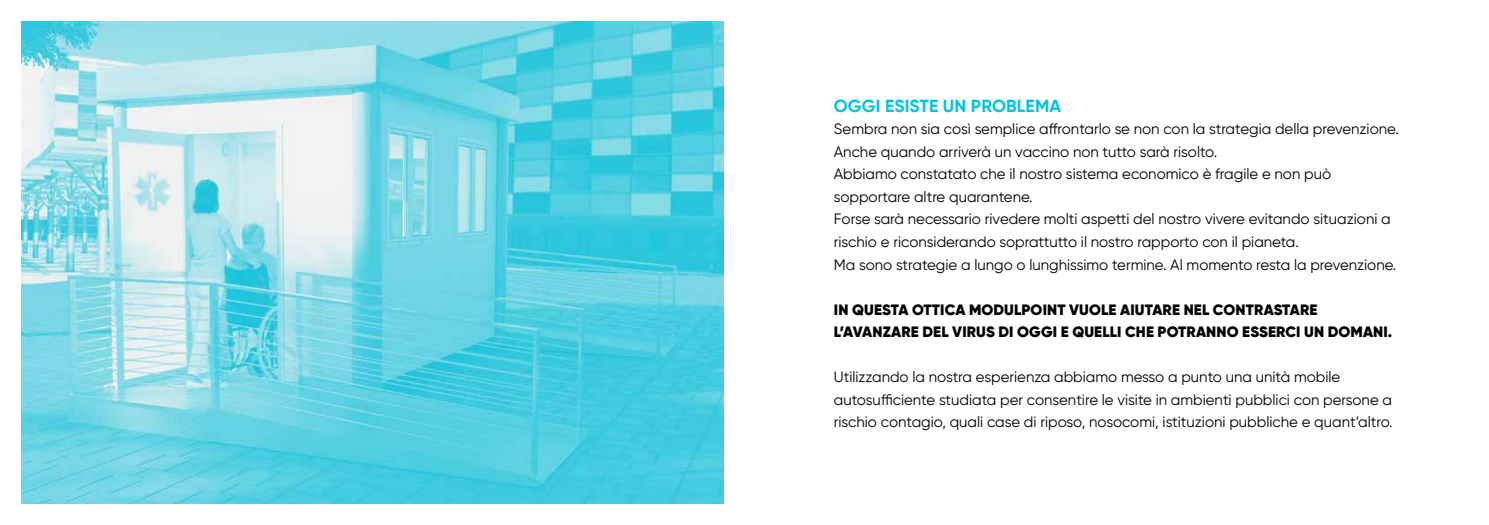
<style>
.page{position:relative;width:1489px;height:525px;background:#fff}
.page>*{position:absolute;margin:0;border:0;box-sizing:border-box;transform-origin:0 0}
.t1{font:700 17.5px "Gilroy";letter-spacing:.01em;color:#00c2de}
.t2{font:15px/22.5px "Gilroy";color:#000}
.t3{font:900 15px/22.5px "Gilroy";letter-spacing:.01em;color:#000}
</style>
<div class="page">
<img style="left:21px;top:21px;width:702px;height:482px">
<p class="t1" style="left:833px;top:95px;width:229px">OGGI ESISTE UN PROBLEMA</p>
<p class="t2" style="left:833px;top:118px;width:566px">Sembra non sia così semplice affrontarlo se non con la strategia della prevenzione.<br>Anche quando arriverà un vaccino non tutto sarà risolto.<br>Abbiamo constatato che il nostro sistema economico è fragile e non può sopportare altre quarantene.<br>Forse sarà necessario rivedere molti aspetti del nostro vivere evitando situazioni a rischio e riconsiderando soprattutto il nostro rapporto con il pianeta.<br>Ma sono strategie a lungo o lunghissimo termine. Al momento resta la prevenzione.</p>
<p class="t3" style="left:833px;top:298px;width:560px">IN QUESTA OTTICA MODULPOINT VUOLE AIUTARE NEL CONTRASTARE<br>L’AVANZARE DEL VIRUS DI OGGI E QUELLI CHE POTRANNO ESSERCI UN DOMANI.</p>
<p class="t2" style="left:833px;top:365px;width:560px">Utilizzando la nostra esperienza abbiamo messo a punto una unità mobile autosufficiente studiata per consentire le visite in ambienti pubblici con persone a rischio contagio, quali case di riposo, nosocomi, istituzioni pubbliche e quant’altro.</p>
</div>
